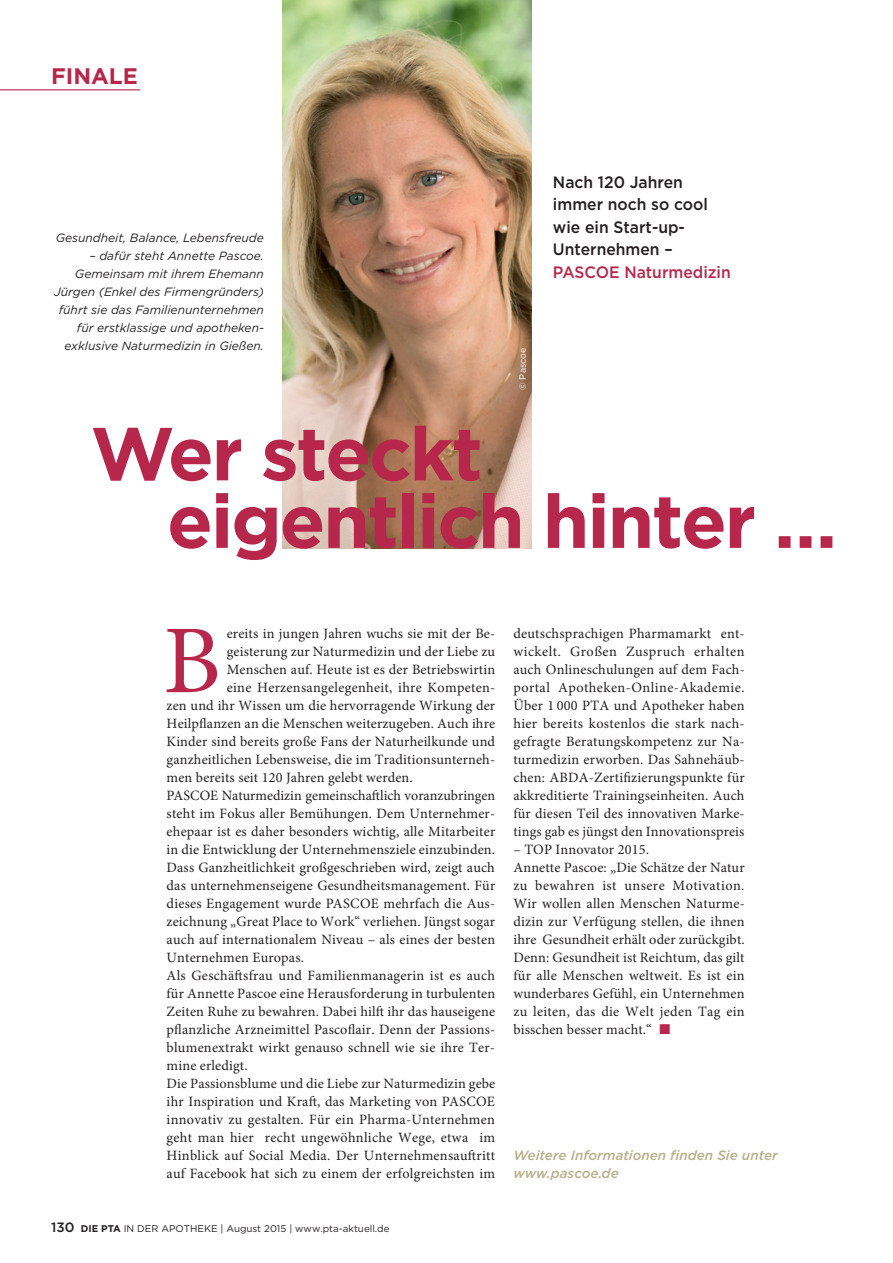
<style>
.page{position:relative;width:893px;height:1263px;background:#fff}
.page>*{position:absolute;margin:0;border:0;box-sizing:border-box;transform-origin:0 0}
.t1{font:97.2px "Minion Pro";color:#b6274b}
.t2{font:700 75px/67.5px "Gotham";letter-spacing:-.03em;color:#b6274b}
.t3{font:700 22.5px "Gotham";color:#b6274b}
.t4{font:500 16.5px/22.5px "Gotham";color:#231f20;scale:.95 1}
.t5{font:500 16.5px "Gotham";color:#b6274b;scale:.95 1}
.t6{font:14.25px/18px "Minion Pro";letter-spacing:.01em;color:#231f20;text-align:justify}
.t7{font:italic 500 13.5px/18px "Gotham";color:#b7b08b}
.t8{font:500 13.5px "Gotham";color:#231f20}
.t9{font:italic 12px/18px "Gotham";color:#231f20;text-align:right}
.t10{font:9.75px "Gotham";color:#231f20}
.t11{font:9px "Gotham";color:#fff}
.s1{font-weight:700}
.s2{color:#b6274b}
</style>
<div class="page">
<img style="left:282px;top:0;width:249px;height:548px">
<hr style="left:0;top:89px;width:140px;height:1px;background:#b6274b">
<h3 class="t3" style="left:51px;top:61px;width:88px">FINALE</h3>
<p class="t4" style="left:553px;top:171px;width:165px">Nach 120 Jahren immer noch so cool wie ein Start-up-<br>Unternehmen –</p>
<p class="t5" style="left:553px;top:261px;width:189px">PASCOE Naturmedizin</p>
<p class="t9" style="left:56px;top:229px;width:210px">Gesundheit, Balance, Lebensfreude</p>
<p class="t9" style="left:54px;top:247px;width:211px">– dafür steht Annette Pascoe.<br>Gemeinsam mit ihrem Ehemann<br>Jürgen (Enkel des Firmengründers) führt sie das Familienunternehmen für erstklassige und apotheken&shy;exklusive Naturmedizin in Gießen.</p>
<p class="t11" style="left:517px;top:390px;width:44px;rotate:-90deg">© Pascoe</p>
<h2 class="t2" style="left:167px;top:420px;width:671px;text-indent:-76px">Wer steckt eigentlich hinter …</h2>
<h1 class="t1" style="left:163px;top:596px;width:59px">B</h1>
<p class="t6" style="left:227px;top:625px;width:270px">ereits in jungen Jahren wuchs sie mit der Be-</p>
<p class="t6" style="left:227px;top:643px;width:270px">geisterung zur Naturmedizin und der Liebe zu</p>
<p class="t6" style="left:227px;top:661px;width:270px">Menschen auf. Heute ist es der Betriebswirtin</p>
<p class="t6" style="left:227px;top:679px;width:270px">eine Herzensangelegenheit, ihre Kompeten-</p>
<p class="t6" style="left:167px;top:697px;width:330px">zen und ihr Wissen um die hervorragende Wirkung der</p>
<p class="t6" style="left:167px;top:715px;width:330px">Heilpflanzen an die Menschen weiterzugeben. Auch ihre</p>
<p class="t6" style="left:167px;top:733px;width:330px">Kinder sind bereits große Fans der Naturheilkunde und</p>
<p class="t6" style="left:167px;top:751px;width:330px">ganzheitlichen Lebensweise, die im Traditionsunterneh-</p>
<p class="t6" style="left:167px;top:769px;width:248px">men bereits seit 120 Jahren gelebt werden.</p>
<p class="t6" style="left:167px;top:787px;width:330px">PASCOE Naturmedizin gemeinschaftlich voranzubringen</p>
<p class="t6" style="left:167px;top:805px;width:330px">steht im Fokus aller Bemühungen. Dem Unternehmer-</p>
<p class="t6" style="left:167px;top:823px;width:330px">ehepaar ist es daher besonders wichtig, alle Mitarbeiter</p>
<p class="t6" style="left:167px;top:841px;width:330px">in die Entwicklung der Unternehmensziele einzubinden.</p>
<p class="t6" style="left:167px;top:859px;width:330px">Dass Ganzheitlichkeit großgeschrieben wird, zeigt auch</p>
<p class="t6" style="left:167px;top:877px;width:330px">das unternehmenseigene Gesundheitsmanagement. Für</p>
<p class="t6" style="left:167px;top:895px;width:330px">dieses Engagement wurde PASCOE mehrfach die Aus-</p>
<p class="t6" style="left:167px;top:913px;width:330px">zeichnung „Great Place to Work“ verliehen. Jüngst sogar</p>
<p class="t6" style="left:167px;top:931px;width:330px">auch auf internationalem Niveau – als eines der besten</p>
<p class="t6" style="left:167px;top:949px;width:139px">Unternehmen Europas.</p>
<p class="t6" style="left:167px;top:967px;width:330px">Als Geschäftsfrau und Familienmanagerin ist es auch</p>
<p class="t6" style="left:167px;top:985px;width:330px">für Annette Pascoe eine Herausforderung in turbulenten</p>
<p class="t6" style="left:167px;top:1003px;width:330px">Zeiten Ruhe zu bewahren. Dabei hilft ihr das hauseigene</p>
<p class="t6" style="left:167px;top:1021px;width:330px">pflanzliche Arzneimittel Pascoflair. Denn der Passions-</p>
<p class="t6" style="left:167px;top:1039px;width:330px">blumenextrakt wirkt genauso schnell wie sie ihre Ter-</p>
<p class="t6" style="left:167px;top:1057px;width:83px">mine erledigt.</p>
<p class="t6" style="left:167px;top:1075px;width:330px">Die Passionsblume und die Liebe zur Naturmedizin gebe</p>
<p class="t6" style="left:167px;top:1093px;width:330px">ihr Inspiration und Kraft, das Marketing von PASCOE</p>
<p class="t6" style="left:167px;top:1111px;width:330px">innovativ zu gestalten. Für ein Pharma-Unternehmen</p>
<p class="t6" style="left:167px;top:1129px;width:330px">geht man hier recht ungewöhnliche Wege, etwa im</p>
<p class="t6" style="left:167px;top:1147px;width:330px">Hinblick auf Social Media. Der Unternehmensauftritt</p>
<p class="t6" style="left:167px;top:1165px;width:330px">auf Facebook hat sich zu einem der erfolgreichsten im</p>
<p class="t8" style="left:51px;top:1218px;width:25px">130</p>
<p class="t10" style="left:81px;top:1222px;width:310px"><span class="s1">DIE PTA</span> IN DER APOTHEKE | August 2015 | www.pta-aktuell.de</p>
<p class="t6" style="left:513px;top:625px;width:233px">deutschsprachigen Pharmamarkt ent&shy;wickelt. Großen Zuspruch erhalten auch Onlineschulungen auf dem Fach&shy;portal Apotheken-Online-Akademie.<br>Über 1 000 PTA und Apotheker haben hier bereits kostenlos die stark nach&shy;gefragte Beratungskompetenz zur Na&shy;turmedizin erworben. Das Sahnehäub&shy;chen: ABDA-Zertifizierungspunkte für akkreditierte Trainingseinheiten. Auch für diesen Teil des innovativen Marke&shy;tings gab es jüngst den Innovationspreis</p>
<p class="t6" style="left:513px;top:841px;width:233px;text-align:left">– TOP Innovator 2015.<br>Annette Pascoe: „Die Schätze der Natur zu bewahren ist unsere Motivation.<br>Wir wollen allen Menschen Naturme&shy;dizin zur Verfügung stellen, die ihnen ihre Gesundheit erhält oder zurückgibt.<br>Denn: Gesundheit ist Reichtum, das gilt für alle Menschen weltweit. Es ist ein wunderbares Gefühl, ein Unternehmen zu leiten, das die Welt jeden Tag ein bisschen besser macht.“ <span class="s2">■</span></p>
<p class="t7" style="left:513px;top:1146px;width:266px">Weitere Informationen finden Sie unter www.pascoe.de</p>
</div>
